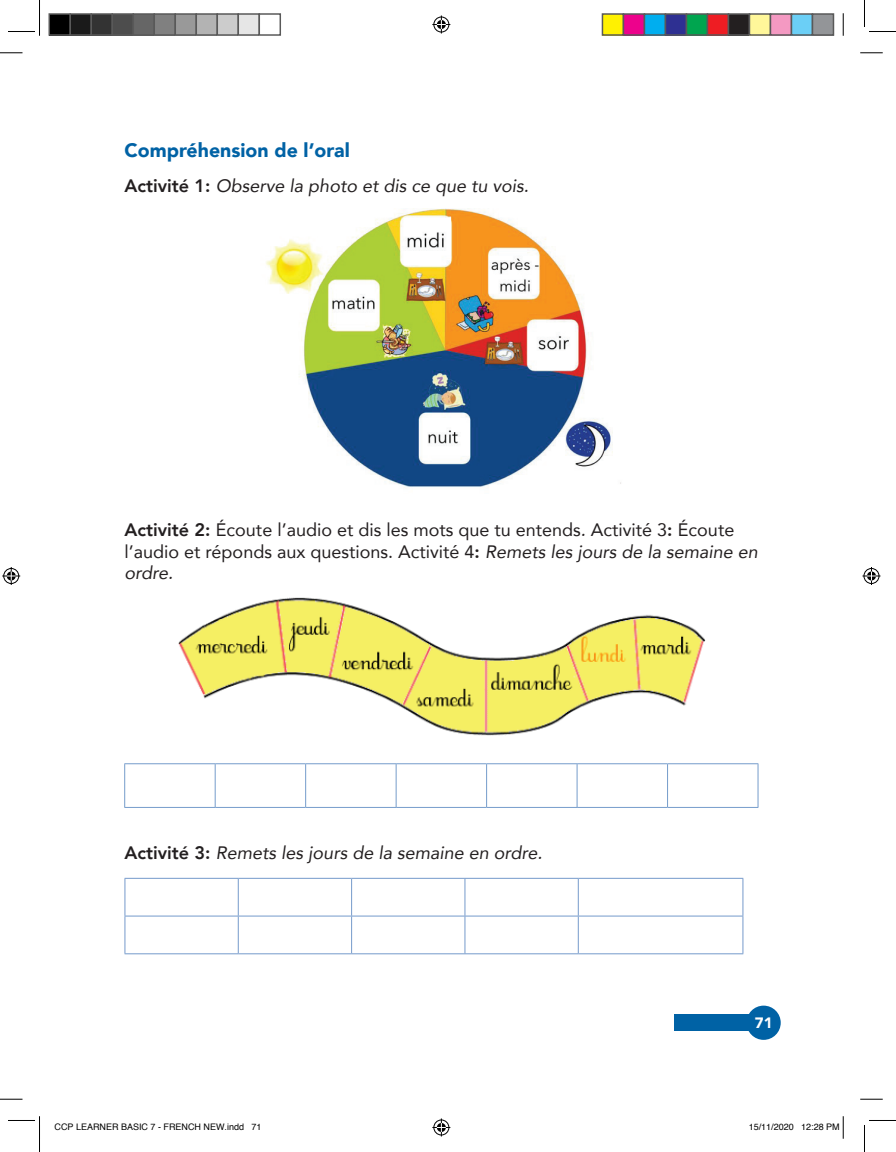
<style>
.page{position:relative;width:896px;height:1152px;background:#fff}
.page>*{position:absolute;margin:0;border:0;box-sizing:border-box;transform-origin:0 0}
.t1{font:900 19.5px "Avenir";color:#0062a5}
.t2{font:18px/21.6px "Avenir";color:#231f20}
.t3{font:italic 18px "Avenir";color:#231f20}
.t4{font:900 15px "Avenir";color:#fff}
.t5{font:9px "Helvetica";color:#000}
.s1{font-weight:800;font-style:normal}
.s2{font-weight:800}
.s3{font-style:italic}
</style>
<div class="page">
<div style="left:674px;top:1014px;width:102px;height:17px;background:#0062a5"></div>
<div style="left:746px;top:1005px;width:35px;height:34px;background:#0062a5;border-radius:50%"></div>
<img style="left:266px;top:208px;width:355px;height:280px">
<img style="left:178px;top:597px;width:528px;height:139px">
<hr style="left:124px;top:763px;width:91px;height:1px;background:#759ccb">
<hr style="left:124px;top:764px;width:1px;height:43px;background:#759ccb">
<hr style="left:215px;top:763px;width:91px;height:1px;background:#759ccb">
<hr style="left:215px;top:764px;width:1px;height:43px;background:#759ccb">
<hr style="left:306px;top:763px;width:90px;height:1px;background:#759ccb">
<hr style="left:305px;top:764px;width:1px;height:43px;background:#759ccb">
<hr style="left:396px;top:763px;width:91px;height:1px;background:#759ccb">
<hr style="left:396px;top:764px;width:1px;height:43px;background:#759ccb">
<hr style="left:487px;top:763px;width:90px;height:1px;background:#759ccb">
<hr style="left:486px;top:764px;width:1px;height:43px;background:#759ccb">
<hr style="left:577px;top:763px;width:90px;height:1px;background:#759ccb">
<hr style="left:577px;top:764px;width:1px;height:43px;background:#759ccb">
<hr style="left:667px;top:763px;width:91px;height:1px;background:#759ccb">
<hr style="left:667px;top:764px;width:1px;height:43px;background:#759ccb">
<hr style="left:758px;top:764px;width:1px;height:43px;background:#759ccb">
<hr style="left:124px;top:807px;width:91px;height:1px;background:#759ccb">
<hr style="left:215px;top:807px;width:91px;height:1px;background:#759ccb">
<hr style="left:306px;top:807px;width:90px;height:1px;background:#759ccb">
<hr style="left:396px;top:807px;width:91px;height:1px;background:#759ccb">
<hr style="left:487px;top:807px;width:90px;height:1px;background:#759ccb">
<hr style="left:577px;top:807px;width:90px;height:1px;background:#759ccb">
<hr style="left:667px;top:807px;width:91px;height:1px;background:#759ccb">
<hr style="left:125px;top:878px;width:113px;height:1px;background:#759acb">
<hr style="left:238px;top:878px;width:114px;height:1px;background:#759acb">
<hr style="left:352px;top:878px;width:113px;height:1px;background:#759acb">
<hr style="left:465px;top:878px;width:113px;height:1px;background:#759acb">
<hr style="left:578px;top:878px;width:165px;height:1px;background:#759acb">
<hr style="left:125px;top:915px;width:113px;height:1px;background:#759acb">
<hr style="left:238px;top:915px;width:114px;height:1px;background:#759acb">
<hr style="left:352px;top:915px;width:113px;height:1px;background:#759acb">
<hr style="left:465px;top:915px;width:113px;height:1px;background:#759acb">
<hr style="left:578px;top:915px;width:165px;height:1px;background:#759acb">
<hr style="left:125px;top:953px;width:113px;height:1px;background:#759acb">
<hr style="left:238px;top:953px;width:114px;height:1px;background:#759acb">
<hr style="left:352px;top:953px;width:113px;height:1px;background:#759acb">
<hr style="left:465px;top:953px;width:113px;height:1px;background:#759acb">
<hr style="left:578px;top:953px;width:165px;height:1px;background:#759acb">
<hr style="left:125px;top:878px;width:1px;height:37px;background:#759acb">
<hr style="left:125px;top:916px;width:1px;height:37px;background:#759acb">
<hr style="left:238px;top:878px;width:1px;height:37px;background:#759acb">
<hr style="left:351px;top:878px;width:1px;height:37px;background:#759acb">
<hr style="left:465px;top:878px;width:1px;height:37px;background:#759acb">
<hr style="left:578px;top:878px;width:1px;height:37px;background:#759acb">
<hr style="left:742px;top:878px;width:1px;height:37px;background:#759acb">
<hr style="left:238px;top:916px;width:1px;height:37px;background:#759acb">
<hr style="left:351px;top:916px;width:1px;height:37px;background:#759acb">
<hr style="left:465px;top:916px;width:1px;height:37px;background:#759acb">
<hr style="left:578px;top:916px;width:1px;height:37px;background:#759acb">
<hr style="left:742px;top:916px;width:1px;height:37px;background:#759acb">
<svg style="left:0;top:53px;width:22px;height:1px"></svg>
<svg style="left:860px;top:53px;width:23px;height:1px"></svg>
<svg style="left:0;top:1098px;width:22px;height:1px"></svg>
<svg style="left:860px;top:1098px;width:23px;height:1px"></svg>
<svg style="left:843px;top:13px;width:1px;height:23px"></svg>
<svg style="left:8px;top:0;width:32px;height:36px"></svg>
<svg style="left:8px;top:1116px;width:32px;height:36px"></svg>
<svg style="left:864px;top:0;width:32px;height:32px"></svg>
<svg style="left:864px;top:1120px;width:32px;height:32px"></svg>
<svg style="left:432px;top:16px;width:18px;height:18px"></svg>
<svg style="left:432px;top:1118px;width:18px;height:18px"></svg>
<svg style="left:2px;top:567px;width:18px;height:18px"></svg>
<svg style="left:862px;top:567px;width:18px;height:18px"></svg>
<div style="left:49px;top:14px;width:21px;height:21px;background:#000"></div>
<div style="left:49px;top:13px;width:22px;height:23px;border:2px solid #595959"></div>
<div style="left:70px;top:14px;width:21px;height:21px;background:#1a1a1a"></div>
<div style="left:70px;top:13px;width:22px;height:23px;border:2px solid #595959"></div>
<div style="left:91px;top:14px;width:21px;height:21px;background:#333"></div>
<div style="left:91px;top:13px;width:22px;height:23px;border:2px solid #595959"></div>
<div style="left:112px;top:14px;width:21px;height:21px;background:#4d4d4d"></div>
<div style="left:112px;top:13px;width:22px;height:23px;border:2px solid #595959"></div>
<div style="left:133px;top:14px;width:21px;height:21px;background:#666"></div>
<div style="left:133px;top:13px;width:22px;height:23px;border:2px solid #595959"></div>
<div style="left:154px;top:14px;width:21px;height:21px;background:#808080"></div>
<div style="left:154px;top:13px;width:22px;height:23px;border:2px solid #595959"></div>
<div style="left:175px;top:14px;width:21px;height:21px;background:#999"></div>
<div style="left:175px;top:13px;width:22px;height:23px;border:2px solid #595959"></div>
<div style="left:196px;top:14px;width:21px;height:21px;background:#b3b3b3"></div>
<div style="left:196px;top:13px;width:22px;height:23px;border:2px solid #595959"></div>
<div style="left:217px;top:14px;width:21px;height:21px;background:#ccc"></div>
<div style="left:217px;top:13px;width:22px;height:23px;border:2px solid #595959"></div>
<div style="left:238px;top:14px;width:21px;height:21px;background:#e6e6e6"></div>
<div style="left:238px;top:13px;width:22px;height:23px;border:2px solid #595959"></div>
<div style="left:259px;top:13px;width:22px;height:23px;border:2px solid #595959"></div>
<div style="left:602px;top:14px;width:21px;height:21px;background:#fff101"></div>
<div style="left:602px;top:13px;width:22px;height:23px;border:2px solid #595959"></div>
<div style="left:623px;top:14px;width:21px;height:21px;background:#ed028c"></div>
<div style="left:623px;top:13px;width:22px;height:23px;border:2px solid #595959"></div>
<div style="left:644px;top:14px;width:21px;height:21px;background:#00aeef"></div>
<div style="left:644px;top:13px;width:22px;height:23px;border:2px solid #595959"></div>
<div style="left:665px;top:14px;width:21px;height:21px;background:#2e3092"></div>
<div style="left:665px;top:13px;width:22px;height:23px;border:2px solid #595959"></div>
<div style="left:686px;top:14px;width:21px;height:21px;background:#00a54f"></div>
<div style="left:686px;top:13px;width:22px;height:23px;border:2px solid #595959"></div>
<div style="left:707px;top:14px;width:21px;height:21px;background:#ee1d23"></div>
<div style="left:707px;top:13px;width:22px;height:23px;border:2px solid #595959"></div>
<div style="left:728px;top:14px;width:21px;height:21px;background:#231f20"></div>
<div style="left:728px;top:13px;width:22px;height:23px;border:2px solid #595959"></div>
<div style="left:749px;top:14px;width:21px;height:21px;background:#fff79a"></div>
<div style="left:749px;top:13px;width:22px;height:23px;border:2px solid #595959"></div>
<div style="left:770px;top:14px;width:21px;height:21px;background:#f499c2"></div>
<div style="left:770px;top:13px;width:22px;height:23px;border:2px solid #595959"></div>
<div style="left:791px;top:14px;width:21px;height:21px;background:#6bcff6"></div>
<div style="left:791px;top:13px;width:22px;height:23px;border:2px solid #595959"></div>
<div style="left:812px;top:14px;width:21px;height:21px;background:#939598"></div>
<div style="left:812px;top:13px;width:22px;height:23px;border:2px solid #595959"></div>
<svg style="left:842px;top:1116px;width:2px;height:22px"></svg>
<p class="t1" style="left:125px;top:134px;width:227px">Compréhension de l’oral</p>
<p class="t3" style="left:125px;top:174px;width:406px"><span class="s1">Activité 1:</span> Observe la photo et dis ce que tu vois.</p>
<p class="t2" style="left:125px;top:518px;width:635px"><span class="s2">Activité 2:</span> Écoute l’audio et dis les mots que tu entends<span class="s3">.</span> Activité 3<span class="s2">:</span> Écoute l’audio et réponds aux questions. Activité 4<span class="s2">:</span> <span class="s3">Remets les jours de la semaine en ordre.</span></p>
<p class="t3" style="left:125px;top:842px;width:419px"><span class="s1">Activité 3:</span> Remets les jours de la semaine en ordre.</p>
<p class="t4" style="left:755px;top:1009px;width:19px">71</p>
<p class="t5" style="left:55px;top:1119px;width:209px">CCP LEARNER BASIC 7 - FRENCH NEW.indd 71</p>
<p class="t5" style="left:749px;top:1119px;width:93px">15/11/2020 12:28 PM</p>
</div>
